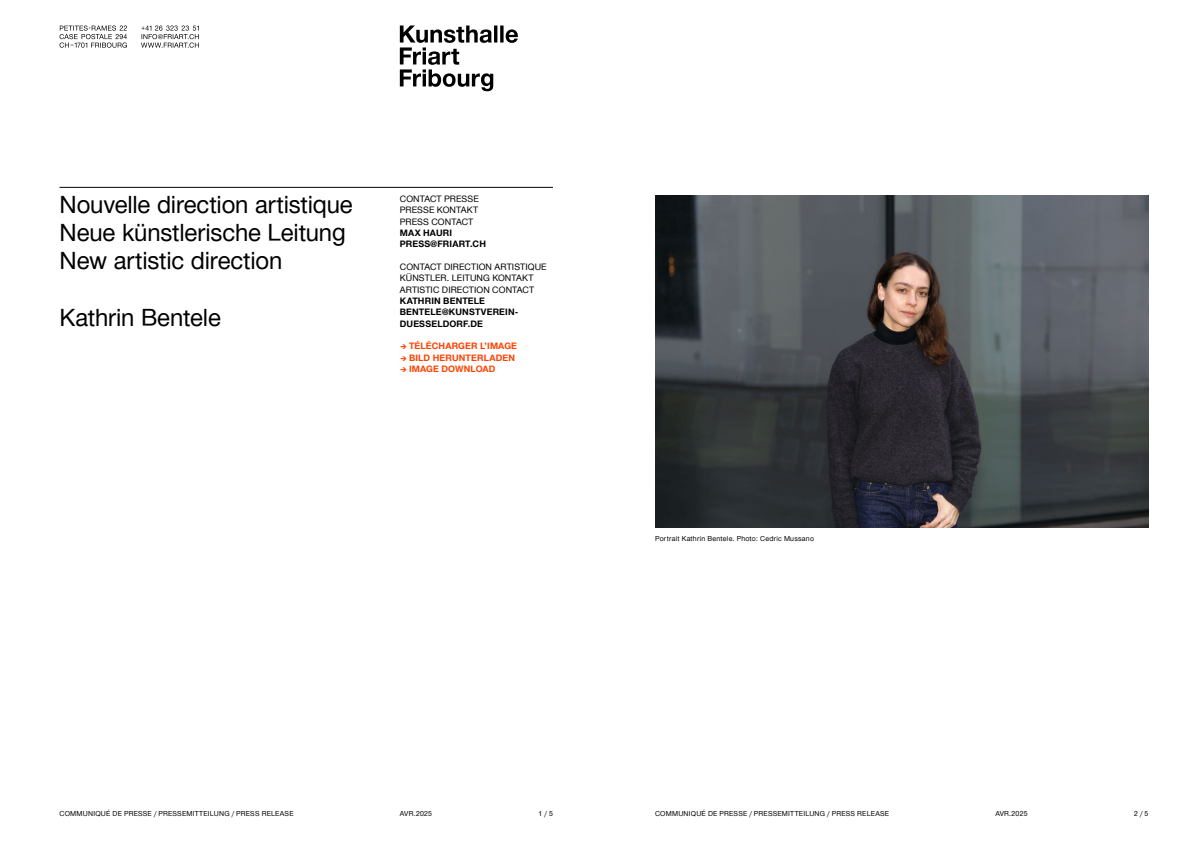
<style>
.page{position:relative;width:1191px;height:842px;background:#fff}
.page>*{position:absolute;margin:0;border:0;box-sizing:border-box;transform-origin:0 0}
.t1{font:23.8px/28.4px "FRIART";letter-spacing:-.005em;color:#000}
.t2{font:8.9px/11.3px "FRIART";letter-spacing:.01em;color:#000;text-align:justify}
.t3{font:700 8.9px/11.3px "FRIART";letter-spacing:.015em;color:#000}
.t4{font:700 8.9px "FRIART";letter-spacing:.015em;color:#ff4100}
.t5{font:6.9px "FRIART";letter-spacing:.035em;color:#000}
</style>
<div class="page">
<svg style="left:400px;top:26px;width:118px;height:65px"></svg>
<hr style="left:60px;top:187px;width:493px;height:1px;background:#000">
<svg style="left:141px;top:26px;width:58px;height:22px"></svg>
<svg style="left:60px;top:26px;width:67px;height:22px"></svg>
<img style="left:655px;top:196px;width:493px;height:331px">
<h1 class="t1" style="left:60px;top:189px;width:295px">Nouvelle direction artistique<br>Neue künstlerische Leitung<br>New artistic direction</h1>
<h1 class="t1" style="left:60px;top:302px;width:163px">Kathrin Bentele</h1>
<p class="t2" style="left:400px;top:193px;width:81px">CONTACT PRESSE PRESSE KONTAKT PRESS CONTACT</p>
<p class="t3" style="left:400px;top:227px;width:88px">MAX HAURI<br>PRESS@FRIART.CH</p>
<p class="t2" style="left:400px;top:261px;width:148px;text-align:left">CONTACT DIRECTION ARTISTIQUE<br>KÜNSTLER. LEITUNG KONTAKT<br>ARTISTIC DIRECTION CONTACT</p>
<p class="t3" style="left:400px;top:295px;width:120px">KATHRIN BENTELE<br>BENTELE@KUNSTVEREIN-<br>DUESSELDORF.DE</p>
<p class="t4" style="left:400px;top:340px;width:119px">→ TÉLÉCHARGER L’IMAGE</p>
<p class="t4" style="left:400px;top:351px;width:117px">→ BILD HERUNTERLADEN</p>
<p class="t4" style="left:400px;top:362px;width:97px">→ IMAGE DOWNLOAD</p>
<p class="t5" style="left:655px;top:533px;width:160px">Portrait Kathrin Bentele. Photo: Cedric Mussano</p>
<p class="t5" style="left:60px;top:809px;width:236px">COMMUNIQUÉ DE PRESSE / PRESSEMITTEILUNG / PRESS RELEASE</p>
<p class="t5" style="left:400px;top:809px;width:34px">AVR.2025</p>
<p class="t5" style="left:538px;top:809px;width:16px">1 / 5</p>
<p class="t5" style="left:655px;top:809px;width:236px">COMMUNIQUÉ DE PRESSE / PRESSEMITTEILUNG / PRESS RELEASE</p>
<p class="t5" style="left:995px;top:809px;width:34px">AVR.2025</p>
<p class="t5" style="left:1134px;top:809px;width:16px">2 / 5</p>
</div>
